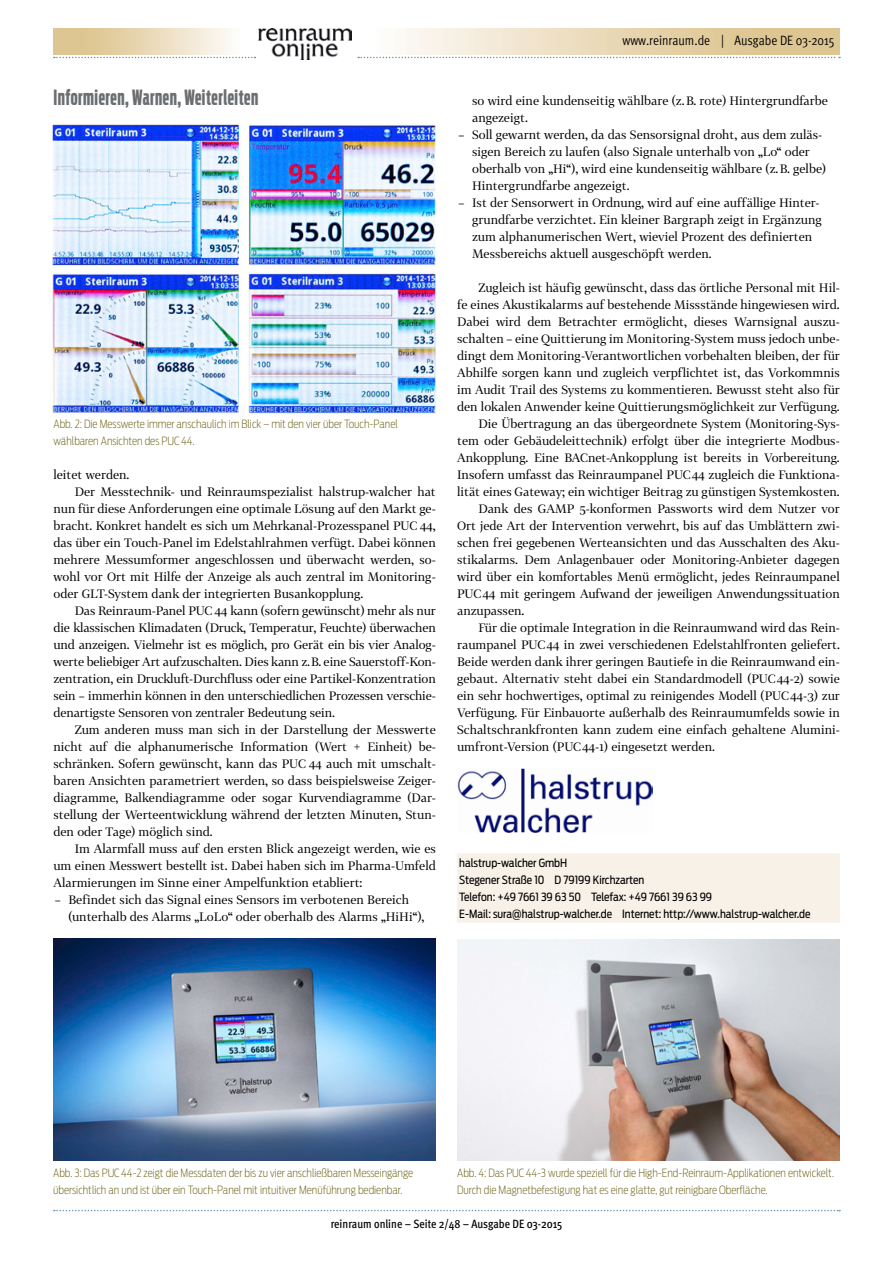
<style>
.page{position:relative;width:893px;height:1263px;background:#fff}
.page>*{position:absolute;margin:0;border:0;box-sizing:border-box;transform-origin:0 0}
.t1{font:700 21px "Antenna Comp";letter-spacing:.025em;color:#6b6e71}
.t2{font:13.5px "Meta OT Cond Norm";color:#000}
.t3{font:12px/17px "Tabac G2";color:#000}
.t4{font:500 condensed 12px "Meta OT";color:#000}
.t5{font:200 11.25px/17px "Antenna Cond";color:#6b6114}
.t6{font:11.25px/17px "Antenna Cond";color:#000}
</style>
<div class="page">
<svg style="left:358px;top:57px;width:482px;height:1px"></svg>
<svg style="left:54px;top:57px;width:201px;height:1px"></svg>
<svg style="left:54px;top:1210px;width:786px;height:1px"></svg>
<img style="left:258px;top:29px;width:94px;height:31px">
<div style="left:457px;top:853px;width:383px;height:18px;background:#f7f1e7"></div>
<div style="left:457px;top:870px;width:383px;height:18px;background:#f7f1e7"></div>
<div style="left:457px;top:887px;width:383px;height:18px;background:#f7f1e7"></div>
<div style="left:457px;top:904px;width:383px;height:18px;background:#f7f1e7"></div>
<img style="left:457px;top:769px;width:195px;height:64px">
<img style="left:53px;top:938px;width:383px;height:222px">
<img style="left:457px;top:939px;width:383px;height:221px">
<img style="left:51px;top:123px;width:385px;height:293px">
<h1 class="t1" style="left:53px;top:86px;width:206px">Informieren, Warnen, Weiterleiten</h1>
<p class="t5" style="left:53px;top:416px;width:346px">Abb. 2: Die Messwerte immer anschaulich im Blick – mit den vier über Touch-Panel wählbaren Ansichten des PUC44.</p>
<p class="t3" style="left:53px;top:466px;width:78px">leitet werden.</p>
<p class="t3" style="left:75px;top:483px;width:363px">Der Messtechnik- und Reinraumspezialist halstrup-walcher hat</p>
<p class="t3" style="left:53px;top:500px;width:384px">nun für diese Anforderungen eine optimale Lösung auf den Markt ge-</p>
<p class="t3" style="left:53px;top:517px;width:384px">bracht. Konkret handelt es sich um Mehrkanal-Prozesspanel PUC 44,</p>
<p class="t3" style="left:53px;top:534px;width:384px">das über ein Touch-Panel im Edelstahlrahmen verfügt. Dabei können</p>
<p class="t3" style="left:53px;top:551px;width:384px">mehrere Messumformer angeschlossen und überwacht werden, so-</p>
<p class="t3" style="left:53px;top:568px;width:384px">wohl vor Ort mit Hilfe der Anzeige als auch zentral im Monitoring-</p>
<p class="t3" style="left:53px;top:585px;width:311px">oder GLT-System dank der integrierten Busankopplung.</p>
<p class="t3" style="left:75px;top:602px;width:363px">Das Reinraum-Panel PUC 44 kann (sofern gewünscht) mehr als nur</p>
<p class="t3" style="left:53px;top:619px;width:384px">die klassischen Klimadaten (Druck, Temperatur, Feuchte) überwachen</p>
<p class="t3" style="left:53px;top:636px;width:384px">und anzeigen. Vielmehr ist es möglich, pro Gerät ein bis vier Analog-</p>
<p class="t3" style="left:53px;top:653px;width:384px">werte beliebiger Art aufzuschalten. Dies kann z.B. eine Sauerstoff-Kon-</p>
<p class="t3" style="left:53px;top:670px;width:384px">zentration, ein Druckluft-Durchfluss oder eine Partikel-Konzentration</p>
<p class="t3" style="left:53px;top:687px;width:384px">sein – immerhin können in den unterschiedlichen Prozessen verschie-</p>
<p class="t3" style="left:53px;top:704px;width:283px">denartigste Sensoren von zentraler Bedeutung sein.</p>
<p class="t3" style="left:75px;top:721px;width:363px">Zum anderen muss man sich in der Darstellung der Messwerte</p>
<p class="t3" style="left:53px;top:738px;width:384px">nicht auf die alphanumerische Information (Wert + Einheit) be-</p>
<p class="t3" style="left:53px;top:755px;width:384px">schränken. Sofern gewünscht, kann das PUC 44 auch mit umschalt-</p>
<p class="t3" style="left:53px;top:772px;width:384px">baren Ansichten parametriert werden, so dass beispielsweise Zeiger-</p>
<p class="t3" style="left:53px;top:789px;width:384px">diagramme, Balkendiagramme oder sogar Kurvendiagramme (Dar-</p>
<p class="t3" style="left:53px;top:806px;width:384px">stellung der Werteentwicklung während der letzten Minuten, Stun-</p>
<p class="t3" style="left:53px;top:823px;width:161px">den oder Tage) möglich sind.</p>
<p class="t3" style="left:75px;top:840px;width:363px">Im Alarmfall muss auf den ersten Blick angezeigt werden, wie es</p>
<p class="t3" style="left:53px;top:857px;width:384px">um einen Messwert bestellt ist. Dabei haben sich im Pharma-Umfeld</p>
<p class="t3" style="left:53px;top:874px;width:310px">Alarmierungen im Sinne einer Ampelfunktion etabliert:</p>
<p class="t3" style="left:68px;top:891px;width:357px;text-indent:-14px">– Befindet sich das Signal eines Sensors im verbotenen Bereich (unterhalb des Alarms „LoLo“ oder oberhalb des Alarms „HiHi“),</p>
<p class="t2" style="left:622px;top:32px;width:214px">www.reinraum.de | Ausgabe DE 03-2015</p>
<p class="t3" style="left:472px;top:92px;width:357px">so wird eine kundenseitig wählbare (z.B. rote) Hintergrundfarbe angezeigt.</p>
<p class="t3" style="left:472px;top:126px;width:355px;text-indent:-14px">– Soll gewarnt werden, da das Sensorsignal droht, aus dem zuläs&shy;sigen Bereich zu laufen (also Signale unterhalb von „Lo“ oder oberhalb von „Hi“), wird eine kundenseitig wählbare (z.B. gelbe)<br>Hintergrundfarbe angezeigt.</p>
<p class="t3" style="left:472px;top:194px;width:351px;text-indent:-14px">– Ist der Sensorwert in Ordnung, wird auf eine auffällige Hinter&shy;grundfarbe verzichtet. Ein kleiner Bargraph zeigt in Ergänzung zum alphanumerischen Wert, wieviel Prozent des definierten Messbereichs aktuell ausgeschöpft werden.</p>
<p class="t3" style="left:478px;top:279px;width:363px">Zugleich ist häufig gewünscht, dass das örtliche Personal mit Hil-</p>
<p class="t3" style="left:457px;top:296px;width:384px">fe eines Akustikalarms auf bestehende Missstände hingewiesen wird.</p>
<p class="t3" style="left:457px;top:313px;width:384px">Dabei wird dem Betrachter ermöglicht, dieses Warnsignal auszu-</p>
<p class="t3" style="left:457px;top:330px;width:384px">schalten – eine Quittierung im Monitoring-System muss jedoch unbe-</p>
<p class="t3" style="left:457px;top:347px;width:384px">dingt dem Monitoring-Verantwortlichen vorbehalten bleiben, der für</p>
<p class="t3" style="left:457px;top:364px;width:384px">Abhilfe sorgen kann und zugleich verpflichtet ist, das Vorkommnis</p>
<p class="t3" style="left:457px;top:381px;width:384px">im Audit Trail des Systems zu kommentieren. Bewusst steht also für</p>
<p class="t3" style="left:457px;top:398px;width:384px">den lokalen Anwender keine Quittierungsmöglichkeit zur Verfügung.</p>
<p class="t3" style="left:478px;top:415px;width:363px">Die Übertragung an das übergeordnete System (Monitoring-Sys-</p>
<p class="t3" style="left:457px;top:432px;width:384px">tem oder Gebäudeleittechnik) erfolgt über die integrierte Modbus-</p>
<p class="t3" style="left:457px;top:449px;width:384px">Ankopplung. Eine BACnet-Ankopplung ist bereits in Vorbereitung.</p>
<p class="t3" style="left:457px;top:466px;width:384px">Insofern umfasst das Reinraumpanel PUC44 zugleich die Funktiona-</p>
<p class="t3" style="left:457px;top:483px;width:384px">lität eines Gateway; ein wichtiger Beitrag zu günstigen Systemkosten.</p>
<p class="t3" style="left:478px;top:500px;width:363px">Dank des GAMP 5-konformen Passworts wird dem Nutzer vor</p>
<p class="t3" style="left:457px;top:517px;width:384px">Ort jede Art der Intervention verwehrt, bis auf das Umblättern zwi-</p>
<p class="t3" style="left:457px;top:534px;width:384px">schen frei gegebenen Werteansichten und das Ausschalten des Aku-</p>
<p class="t3" style="left:457px;top:551px;width:384px">stikalarms. Dem Anlagenbauer oder Monitoring-Anbieter dagegen</p>
<p class="t3" style="left:457px;top:568px;width:384px">wird über ein komfortables Menü ermöglicht, jedes Reinraumpanel</p>
<p class="t3" style="left:457px;top:585px;width:384px">PUC44 mit geringem Aufwand der jeweiligen Anwendungssituation</p>
<p class="t3" style="left:457px;top:602px;width:69px">anzupassen.</p>
<p class="t3" style="left:478px;top:619px;width:363px">Für die optimale Integration in die Reinraumwand wird das Rein-</p>
<p class="t3" style="left:457px;top:636px;width:384px">raumpanel PUC44 in zwei verschiedenen Edelstahlfronten geliefert.</p>
<p class="t3" style="left:457px;top:653px;width:384px">Beide werden dank ihrer geringen Bautiefe in die Reinraumwand ein-</p>
<p class="t3" style="left:457px;top:670px;width:384px">gebaut. Alternativ steht dabei ein Standardmodell (PUC44-2) sowie</p>
<p class="t3" style="left:457px;top:687px;width:384px">ein sehr hochwertiges, optimal zu reinigendes Modell (PUC44-3) zur</p>
<p class="t3" style="left:457px;top:704px;width:384px">Verfügung. Für Einbauorte außerhalb des Reinraumumfelds sowie in</p>
<p class="t3" style="left:457px;top:721px;width:384px">Schaltschrankfronten kann zudem eine einfach gehaltene Alumini-</p>
<p class="t3" style="left:457px;top:738px;width:259px">umfront-Version (PUC44-1) eingesetzt werden.</p>
<p class="t6" style="left:459px;top:854px;width:353px">halstrup-walcher GmbH<br>Stegener Straße 10 D 79199 Kirchzarten<br>Telefon: +49 7661 39 63 50 Telefax: +49 7661 39 63 99<br>E-Mail: sura@halstrup-walcher.de Internet: http://www.halstrup-walcher.de</p>
<p class="t5" style="left:53px;top:1164px;width:362px">Abb. 3: Das PUC44-2 zeigt die Messdaten der bis zu vier anschließbaren Messeingänge übersichtlich an und ist über ein Touch-Panel mit intuitiver Menüführung bedienbar.</p>
<p class="t5" style="left:457px;top:1164px;width:378px">Abb. 4: Das PUC44-3 wurde speziell für die High-End-Reinraum-Applikationen entwickelt.<br>Durch die Magnetbefestigung hat es eine glatte, gut reinigbare Oberfläche.</p>
<p class="t4" style="left:331px;top:1216px;width:233px">reinraum online – Seite 2/48 – Ausgabe DE 03-2015</p>
</div>
